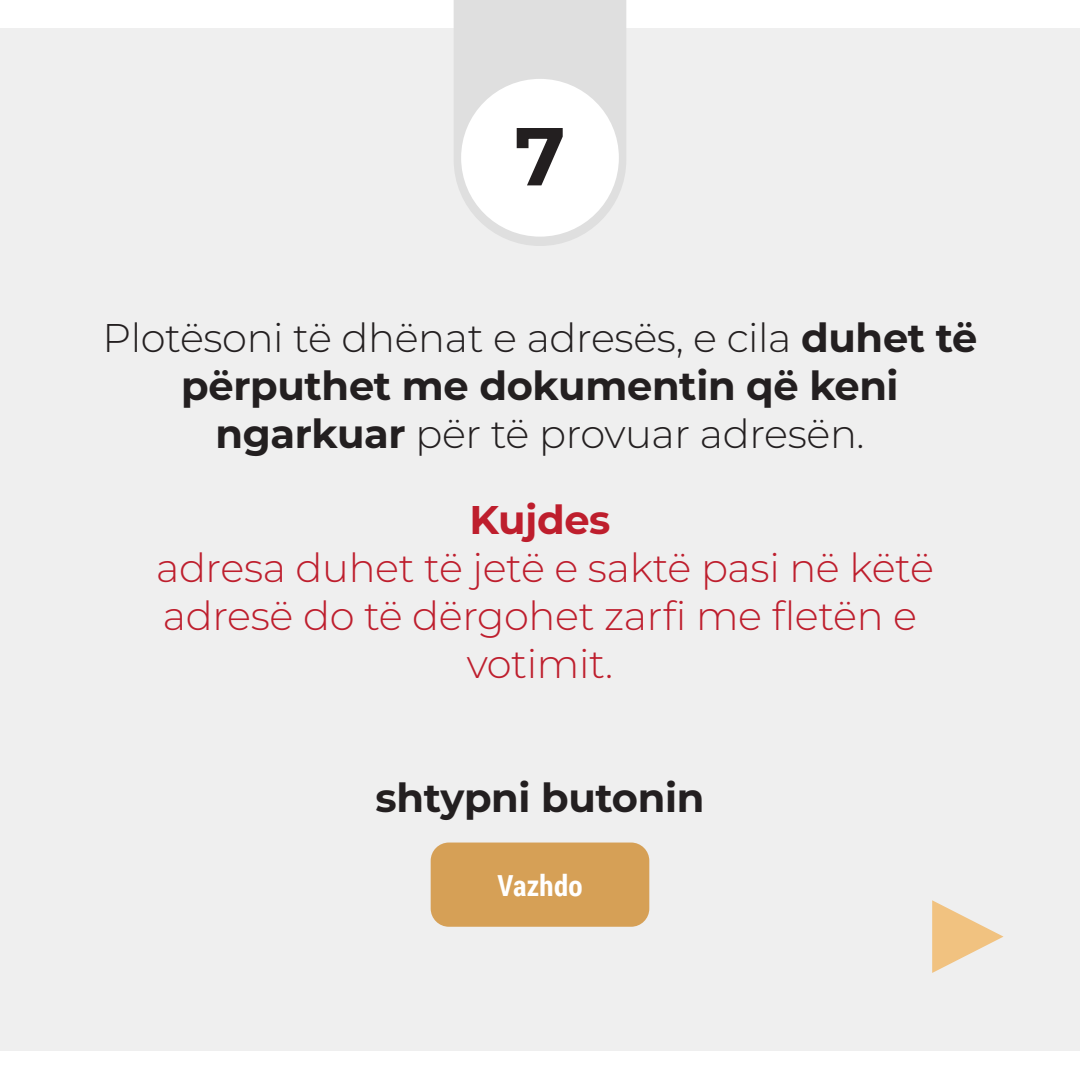
<style>
.page{position:relative;width:1080px;height:1080px;background:#fff}
.page>*{position:absolute;margin:0;border:0;box-sizing:border-box;transform-origin:0 0}
.t1{font:700 82px "Montserrat";color:#231f20}
.t2{font:300 40px/48px "Montserrat";letter-spacing:-.01em;color:#231f20;text-align:center}
.t3{font:300 40px/48px "Montserrat";letter-spacing:-.01em;color:#be1e2d;text-align:center}
.t4{font:700 40px "Montserrat";letter-spacing:-.01em;color:#231f20}
.t5{font:700 40px "Montserrat";letter-spacing:-.01em;color:#be1e2d}
.t6{font:700 29px "Roboto Condensed";letter-spacing:.01em;color:#fff}
.s1{font-weight:700}
</style>
<div class="page">
<div style="left:0;top:29px;width:1080px;height:1022px;background:#efefef"></div>
<svg style="left:932px;top:900px;width:72px;height:73px"></svg>
<svg style="left:454px;top:0;width:172px;height:246px"></svg>
<div style="left:461px;top:79px;width:158px;height:158px;background:#fff;border-radius:50%"></div>
<div style="left:431px;top:843px;width:218px;height:84px;background:#d6a056;border-radius:18px"></div>
<h1 class="t1" style="left:515px;top:102px;width:52px">7</h1>
<p class="t2" style="left:102px;top:313px;width:877px">Plotësoni të dhënat e adresës, e cila <span class="s1">duhet të përputhet me dokumentin që keni ngarkuar</span> për të provuar adresën.</p>
<p class="t5" style="left:469px;top:493px;width:143px">Kujdes</p>
<p class="t3" style="left:156px;top:543px;width:779px">adresa duhet të jetë e saktë pasi në këtë adresë do të dërgohet zarfi me fletën e votimit.</p>
<p class="t4" style="left:376px;top:771px;width:330px">shtypni butonin</p>
<p class="t6" style="left:498px;top:866px;width:87px">Vazhdo</p>
</div>
